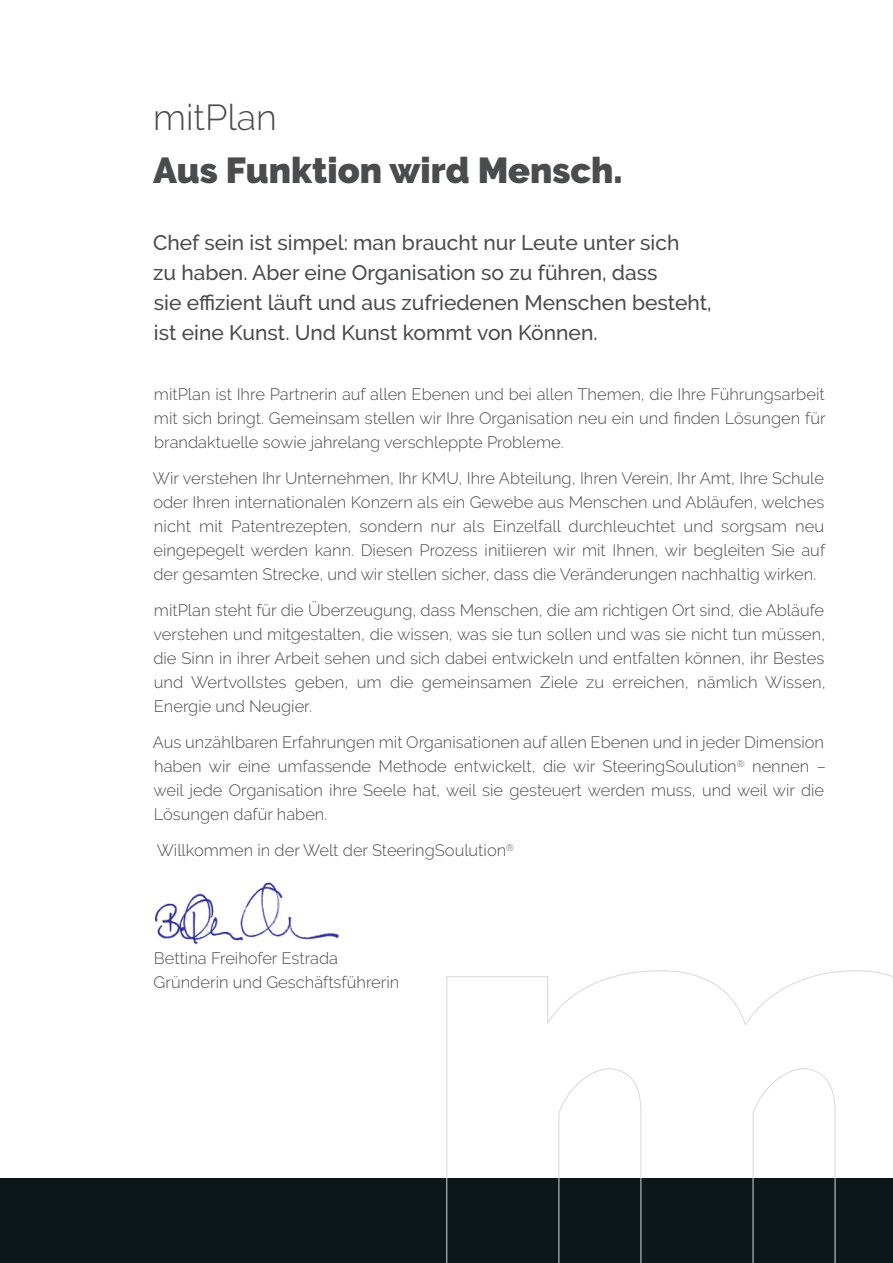
<style>
.page{position:relative;width:893px;height:1263px;background:#fff}
.page>*{position:absolute;margin:0;border:0;box-sizing:border-box;transform-origin:0 0}
.Haupttitel{font:900 36px/52.5px "Raleway";color:#4b4c4d}
.Titel{font:500 21px/30px "Raleway";color:#4b4c4d}
.Grundtext{font:300 16.5px/24px "Raleway";color:#4b4c4d;text-align:justify}
.s1{font-weight:300}
</style>
<div class="page">
<div style="left:0;top:1178px;width:893px;height:85px;background:#0d1619"></div>
<svg style="left:446px;top:970px;width:447px;height:293px"></svg>
<img style="left:155px;top:882px;width:184px;height:63px">
<p class="Haupttitel" style="left:153px;top:91px;width:471px"><span class="s1">mitPlan<br></span>Aus Funktion wird Mensch.</p>
<p class="Titel" style="left:153px;top:228px;width:560px">Chef sein ist simpel: man braucht nur Leute unter sich<br>zu haben. Aber eine Organisation so zu führen, dass<br>sie effizient läuft und aus zufriedenen Menschen besteht, ist eine Kunst. Und Kunst kommt von Können.</p>
<p class="Grundtext" style="left:154px;top:382px;width:673px">mitPlan ist Ihre Partnerin auf allen Ebenen und bei allen Themen, die Ihre Führungsarbeit mit sich bringt. Gemeinsam stellen wir Ihre Organisation neu ein und finden Lösungen für brandaktuelle sowie jahrelang verschleppte Probleme.</p>
<p class="Grundtext" style="left:153px;top:466px;width:674px">Wir verstehen Ihr Unternehmen, Ihr KMU, Ihre Abteilung, Ihren Verein, Ihr Amt, Ihre Schule oder Ihren internationalen Konzern als ein Gewebe aus Menschen und Abläufen, welches nicht mit Patentrezepten, sondern nur als Einzelfall durchleuchtet und sorgsam neu eingepegelt werden kann. Diesen Prozess initiieren wir mit Ihnen, wir begleiten Sie auf der gesamten Strecke, und wir stellen sicher, dass die Veränderungen nachhaltig wirken.</p>
<p class="Grundtext" style="left:153px;top:598px;width:674px">mitPlan steht für die Überzeugung, dass Menschen, die am richtigen Ort sind, die Abläufe verstehen und mitgestalten, die wissen, was sie tun sollen und was sie nicht tun müssen, die Sinn in ihrer Arbeit sehen und sich dabei entwickeln und entfalten können, ihr Bestes und Wertvollstes geben, um die gemeinsamen Ziele zu erreichen, nämlich Wissen, Energie und Neugier.</p>
<p class="Grundtext" style="left:153px;top:730px;width:675px">Aus unzählbaren Erfahrungen mit Organisationen auf allen Ebenen und in jeder Dimension haben wir eine umfassende Methode entwickelt, die wir SteeringSoulution<sup>®</sup> nennen – weil jede Organisation ihre Seele hat, weil sie gesteuert werden muss, und weil wir die Lösungen dafür haben.</p>
<p class="Grundtext" style="left:157px;top:838px;width:359px">Willkommen in der Welt der SteeringSoulution<sup>®</sup></p>
<p class="Grundtext" style="left:154px;top:946px;width:247px">Bettina Freihofer Estrada<br>Gründerin und Geschäftsführerin</p>
</div>
